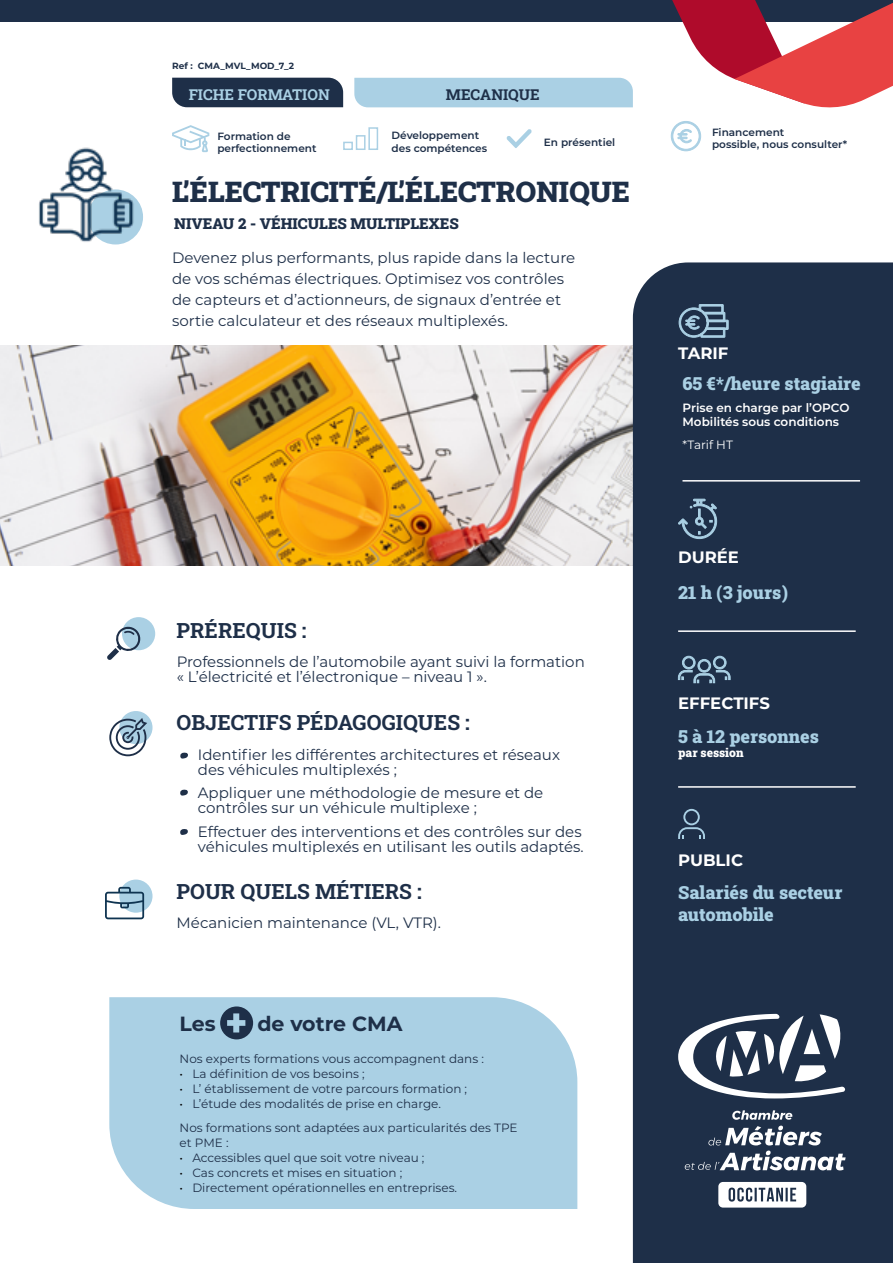
<style>
.page{position:relative;width:893px;height:1263px;background:#fff}
.page>*{position:absolute;margin:0;border:0;box-sizing:border-box;transform-origin:0 0}
.t1{font:28.5px "Roboto Slab";color:#1e2f48}
.t2{font:21px "Roboto Slab";color:#1e2f48}
.t3{font:700 20.55px "Montserrat";color:#1e2f48}
.t4{font:18px/21.6px "Roboto Slab";color:#aad0e4}
.t5{font:700 16.5px "Montserrat";color:#fff}
.t6{font:15px/15px "Montserrat";color:#1e2f48}
.t7{font:15px "Roboto Slab";color:#1e2f48}
.t8{font:15px "Roboto Slab";color:#aad0e4}
.t9{font:12px/23.5px "Montserrat";color:#1e2f48}
.t10{font:600 12px/14.4px "Montserrat";color:#fff}
.t11{font:12px "Roboto Slab";color:#fff}
.t12{font:12px "Montserrat";color:#fff}
.t13{font:600 10.5px/12.6px "Montserrat";color:#1e2f48}
.t14{font:700 9px "Montserrat";color:#1e2f48}
.s1{color:#000}
</style>
<div class="page">
<img style="left:0;top:345px;width:633px;height:220px">
<div style="left:0;top:0;width:893px;height:22px;background:#1e2f48"></div>
<div style="left:172px;top:78px;width:171px;height:29px;background:#1e2f48"></div>
<div style="left:109px;top:997px;width:468px;height:212px;background:#aad0e4"></div>
<div style="left:122px;top:617px;width:33px;height:33px;background:#aad0e4;border-radius:50%"></div>
<svg style="left:107px;top:626px;width:34px;height:34px"></svg>
<div style="left:119px;top:711px;width:34px;height:33px;background:#aad0e4;border-radius:50%"></div>
<svg style="left:109px;top:718px;width:38px;height:38px"></svg>
<svg style="left:220px;top:1006px;width:33px;height:33px"></svg>
<div style="left:633px;top:262px;width:260px;height:1001px;background:#1e2f48"></div>
<svg style="left:679px;top:304px;width:50px;height:34px;background:#566f86"></svg>
<hr style="left:682px;top:480px;width:178px;height:2px;background:#fff">
<hr style="left:678px;top:630px;width:178px;height:2px;background:#fff">
<hr style="left:678px;top:786px;width:178px;height:2px;background:#fff">
<svg style="left:677px;top:498px;width:40px;height:41px;background:#435971"></svg>
<svg style="left:678px;top:656px;width:53px;height:27px"></svg>
<svg style="left:678px;top:809px;width:27px;height:30px"></svg>
<svg style="left:172px;top:125px;width:37px;height:27px"></svg>
<div style="left:343px;top:142px;width:10px;height:8px;border:2px solid #aad0e4"></div>
<div style="left:368px;top:127px;width:10px;height:23px;border:2px solid #aad0e4"></div>
<div style="left:356px;top:135px;width:10px;height:15px;border:2px solid #aad0e4"></div>
<svg style="left:506px;top:129px;width:26px;height:19px"></svg>
<svg style="left:671px;top:121px;width:30px;height:30px"></svg>
<img style="left:39px;top:147px;width:104px;height:98px">
<svg style="left:354px;top:0;width:539px;height:108px"></svg>
<svg style="left:119px;top:879px;width:34px;height:34px"></svg>
<svg style="left:105px;top:887px;width:39px;height:32px"></svg>
<svg style="left:180px;top:753px;width:8px;height:5px"></svg>
<svg style="left:180px;top:790px;width:8px;height:5px"></svg>
<svg style="left:180px;top:829px;width:8px;height:6px"></svg>
<svg style="left:718px;top:1182px;width:88px;height:25px"></svg>
<svg style="left:685px;top:1110px;width:161px;height:60px"></svg>
<svg style="left:678px;top:1014px;width:167px;height:84px"></svg>
<p class="t14" style="left:172px;top:59px;width:124px">Ref : CMA_MVL_MOD_7_2</p>
<p class="t8" style="left:189px;top:84px;width:143px">FICHE FORMATION</p>
<p class="t7" style="left:446px;top:85px;width:96px">MECANIQUE</p>
<p class="t13" style="left:217px;top:129px;width:101px">Formation de perfectionnement</p>
<p class="t13" style="left:712px;top:125px;width:74px">Financement</p>
<p class="t13" style="left:392px;top:128px;width:97px">Développement des compétences</p>
<p class="t13" style="left:544px;top:135px;width:73px">En présentiel</p>
<p class="t13" style="left:712px;top:138px;width:137px">possible, nous consulter*</p>
<h1 class="t1" style="left:172px;top:172px;width:459px">L’ÉLECTRICITÉ/L’ÉLECTRONIQUE</h1>
<p class="t7" style="left:174px;top:213px;width:286px">NIVEAU 2 - VÉHICULES MULTIPLEXES</p>
<p class="t6" style="left:172px;top:247px;width:405px;line-height:21px">Devenez plus performants, plus rapide dans la lecture de vos schémas électriques. Optimisez vos contrôles de capteurs et d’actionneurs, de signaux d’entrée et sortie calculateur et des réseaux multiplexés.</p>
<h2 class="t2" style="left:177px;top:616px;width:132px">PRÉREQUIS :</h2>
<p class="t6" style="left:177px;top:653px;width:410px">Professionnels de l’automobile ayant suivi la formation « L’électricité et l’électronique – niveau 1 ».</p>
<h2 class="t2" style="left:177px;top:708px;width:295px">OBJECTIFS PÉDAGOGIQUES :</h2>
<p class="t6" style="left:198px;top:746px;width:364px">Identifier les différentes architectures et réseaux des véhicules multiplexés ;</p>
<p class="t6" style="left:198px;top:785px;width:347px">Appliquer une méthodologie de mesure et de contrôles sur un véhicule multiplexe ;</p>
<p class="t6" style="left:198px;top:823px;width:387px">Effectuer des interventions et des contrôles sur des véhicules multiplexés en utilisant les outils adaptés.</p>
<h2 class="t2" style="left:177px;top:876px;width:247px">POUR QUELS MÉTIERS :</h2>
<p class="t6" style="left:177px;top:915px;width:266px">Mécanicien maintenance (VL, VTR).</p>
<h3 class="t3" style="left:180px;top:1009px;width:38px">Les</h3>
<h3 class="t3" style="left:257px;top:1009px;width:147px">de votre CMA</h3>
<p class="t9" style="left:180px;top:1047px;width:306px">Nos experts formations vous accompagnent dans :</p>
<p class="t9" style="left:180px;top:1062px;width:187px"><span class="s1">•</span> La définition de vos besoins ;</p>
<p class="t9" style="left:180px;top:1077px;width:289px"><span class="s1">•</span> L’ établissement de votre parcours formation ;</p>
<p class="t9" style="left:180px;top:1092px;width:339px"><span class="s1">•</span> L’étude des modalités de prise en charge.<br>Nos formations sont adaptées aux particularités des TPE</p>
<p class="t9" style="left:180px;top:1130px;width:50px">et PME :</p>
<p class="t9" style="left:180px;top:1145px;width:246px"><span class="s1">•</span> Accessibles quel que soit votre niveau ;</p>
<p class="t9" style="left:180px;top:1160px;width:224px"><span class="s1">•</span> Cas concrets et mises en situation ;</p>
<p class="t9" style="left:180px;top:1175px;width:279px"><span class="s1">•</span> Directement opérationnelles en entreprises.</p>
<p class="t5" style="left:678px;top:342px;width:52px">TARIF</p>
<p class="t4" style="left:682px;top:373px;width:180px">65 €*/heure stagiaire</p>
<p class="t10" style="left:682px;top:400px;width:169px">Prise en charge par l’OPCO<br>Mobilités sous conditions</p>
<p class="t12" style="left:682px;top:437px;width:52px">*Tarif HT</p>
<p class="t5" style="left:678px;top:546px;width:62px">DURÉE</p>
<p class="t4" style="left:678px;top:582px;width:111px">21 h (3 jours)</p>
<p class="t5" style="left:678px;top:691px;width:93px">EFFECTIFS</p>
<p class="t4" style="left:678px;top:725px;width:142px">5 à 12 personnes</p>
<p class="t11" style="left:678px;top:744px;width:67px">par session</p>
<p class="t5" style="left:678px;top:848px;width:66px">PUBLIC</p>
<p class="t4" style="left:678px;top:881px;width:166px">Salariés du secteur automobile</p>
</div>
